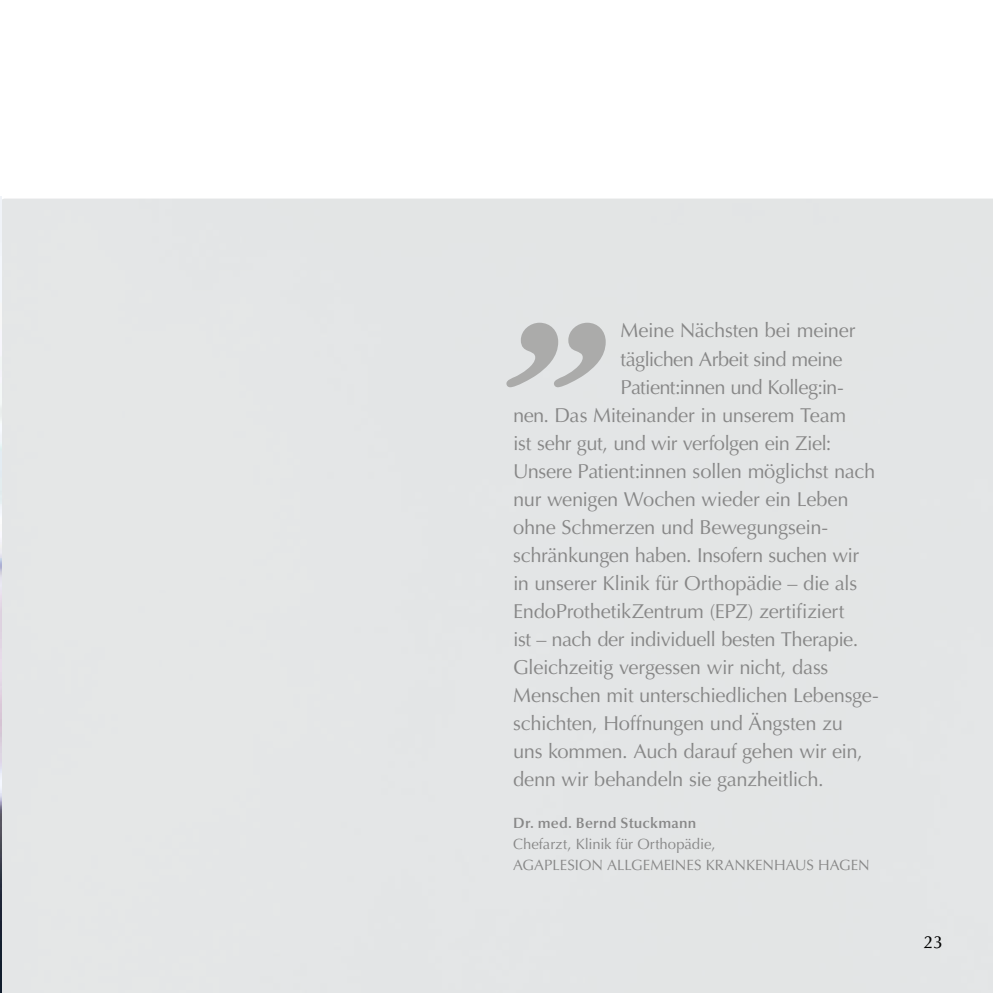
<style>
.page{position:relative;width:993px;height:993px;background:#fff}
.page>*{position:absolute;margin:0;border:0;box-sizing:border-box;transform-origin:0 0}
.t1{font:20.12px "Optima LT Pro";letter-spacing:-.02em;color:#878787}
.t2{font:20.12px "Optima LT Pro";letter-spacing:-.04em;color:#878787}
.t3{font:17.5px "Optima LT Pro";color:#000}
.t4{font:14.88px/21px "Optima LT Pro";color:#878787}
.t5{font:600 14.88px "Optima LT Pro";letter-spacing:.015em;color:#878787}
</style>
<div class="page">
<div style="left:0;top:197px;width:992px;height:795px;background:#e3e5e6"></div>
<svg style="left:506px;top:322px;width:99px;height:65px;background:#c8c9c9"></svg>
<p class="t1" style="left:620px;top:318px;width:236px">Meine Nächsten bei meiner</p>
<p class="t2" style="left:620px;top:346px;width:223px">täglichen Arbeit sind meine</p>
<p class="t2" style="left:620px;top:374px;width:224px">Patient:innen und Kolleg:in-</p>
<p class="t1" style="left:513px;top:402px;width:334px">nen. Das Miteinander in unserem Team</p>
<p class="t1" style="left:513px;top:430px;width:320px">ist sehr gut, und wir verfolgen ein Ziel:</p>
<p class="t1" style="left:513px;top:458px;width:363px">Unsere Patient:innen sollen möglichst nach</p>
<p class="t1" style="left:513px;top:486px;width:337px">nur wenigen Wochen wieder ein Leben</p>
<p class="t1" style="left:513px;top:514px;width:316px">ohne Schmerzen und Bewegungsein-</p>
<p class="t1" style="left:513px;top:542px;width:347px">schränkungen haben. Insofern suchen wir</p>
<p class="t1" style="left:513px;top:570px;width:345px">in unserer Klinik für Orthopädie – die als</p>
<p class="t1" style="left:513px;top:598px;width:332px">EndoProthetikZentrum (EPZ) zertifiziert</p>
<p class="t1" style="left:513px;top:626px;width:346px">ist – nach der individuell besten Therapie.</p>
<p class="t1" style="left:513px;top:654px;width:317px">Gleichzeitig vergessen wir nicht, dass</p>
<p class="t1" style="left:513px;top:682px;width:367px">Menschen mit unterschiedlichen Lebensge-</p>
<p class="t1" style="left:513px;top:710px;width:331px">schichten, Hoffnungen und Ängsten zu</p>
<p class="t1" style="left:513px;top:738px;width:351px">uns kommen. Auch darauf gehen wir ein,</p>
<p class="t1" style="left:513px;top:766px;width:312px">denn wir behandeln sie ganzheitlich.</p>
<p class="t5" style="left:513px;top:813px;width:185px">Dr. med. Bernd Stuckmann</p>
<p class="t4" style="left:513px;top:833px;width:358px">Chefarzt, Klinik für Orthopädie,<br>AGAPLESION ALLGEMEINES KRANKENHAUS HAGEN</p>
<p class="t3" style="left:923px;top:930px;width:21px">23</p>
</div>
